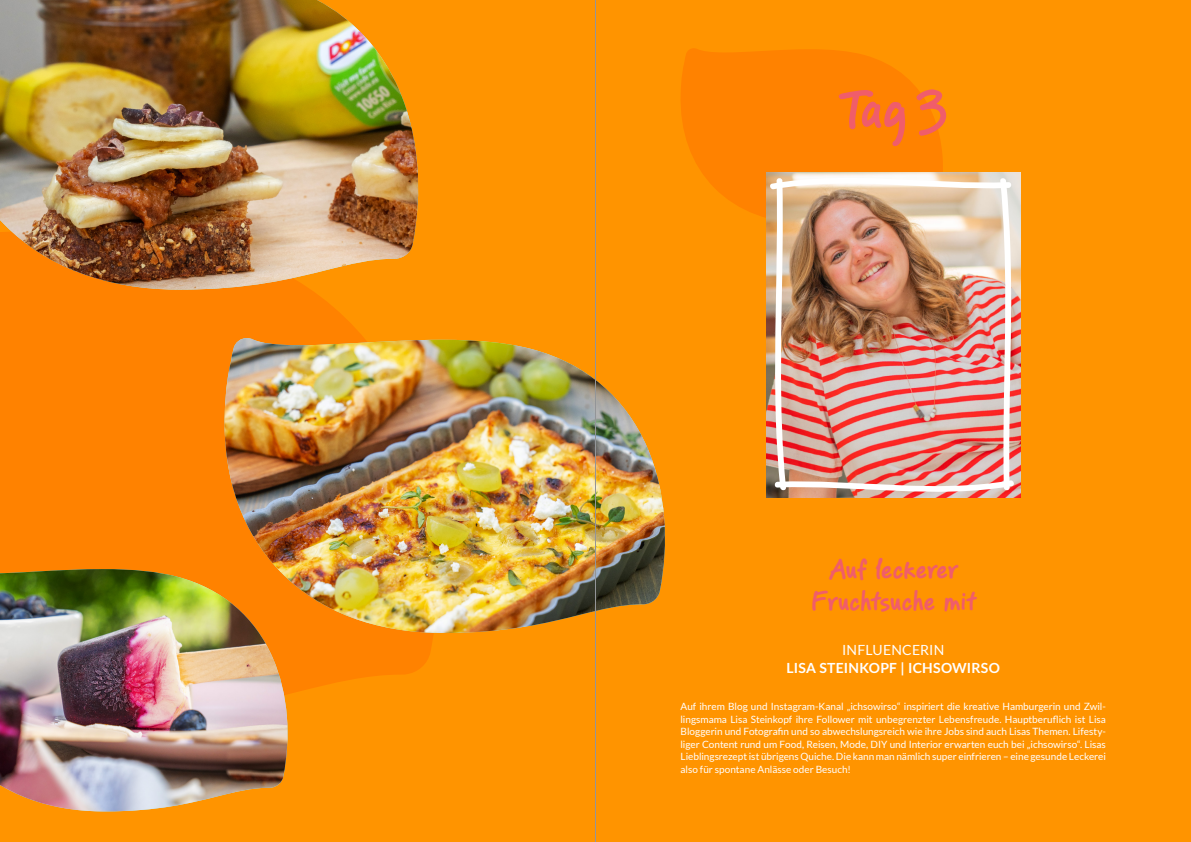
<style>
.page{position:relative;width:1191px;height:842px;background:#ff9400}
.page>*{position:absolute;margin:0;border:0;box-sizing:border-box;transform-origin:0 0}
.t1{font:700 55px "PF Reminder Pro";color:#f05d6a}
.t2{font:700 28px/32px "PF Reminder Pro";letter-spacing:-.02em;color:#f05d6a;text-align:center}
.t3{font:700 14px "Lato";letter-spacing:.015em;color:#fff}
.t4{font:14px "Lato";letter-spacing:.01em;color:#fff}
.t5{font:10px/12.5px "Lato";color:#fff;text-align:justify}
</style>
<div class="page">
<svg style="left:0;top:290px;width:434px;height:404px;background:#ff8300"></svg>
<svg style="left:681px;top:48px;width:262px;height:170px;fill:#ff8200"></svg>
<img style="left:0;top:0;width:419px;height:290px">
<img style="left:223px;top:338px;width:442px;height:295px">
<img style="left:0;top:569px;width:288px;height:242px">
<img style="left:766px;top:173px;width:254px;height:325px">
<img style="left:768px;top:170px;width:247px;height:328px">
<hr style="left:595px;top:0;width:1px;height:842px;background:#939598">
<h1 class="t1" style="left:838px;top:74px;width:111px">Tag 3</h1>
<h2 class="t2" style="left:810px;top:554px;width:167px">Auf leckerer<br>Fruchtsuche mit</h2>
<h3 class="t4" style="left:842px;top:642px;width:104px">INFLUENCERIN</h3>
<h3 class="t3" style="left:786px;top:659px;width:215px">LISA STEINKOPF | ICHSOWIRSO</h3>
<p class="t5" style="left:680px;top:700px;width:427px">Auf ihrem Blog und Instagram-Kanal „ichsowirso“ inspiriert die kreative Hamburgerin und Zwil&shy;lingsmama Lisa Steinkopf ihre Follower mit unbegrenzter Lebensfreude. Hauptberuflich ist Lisa Bloggerin und Fotografin und so abwechslungsreich wie ihre Jobs sind auch Lisas Themen. Lifesty&shy;liger Content rund um Food, Reisen, Mode, DIY und Interior erwarten euch bei „ichsowirso“. Lisas Lieblingsrezept ist übrigens Quiche. Die kann man nämlich super einfrieren – eine gesunde Leckerei also für spontane Anlässe oder Besuch!</p>
</div>
